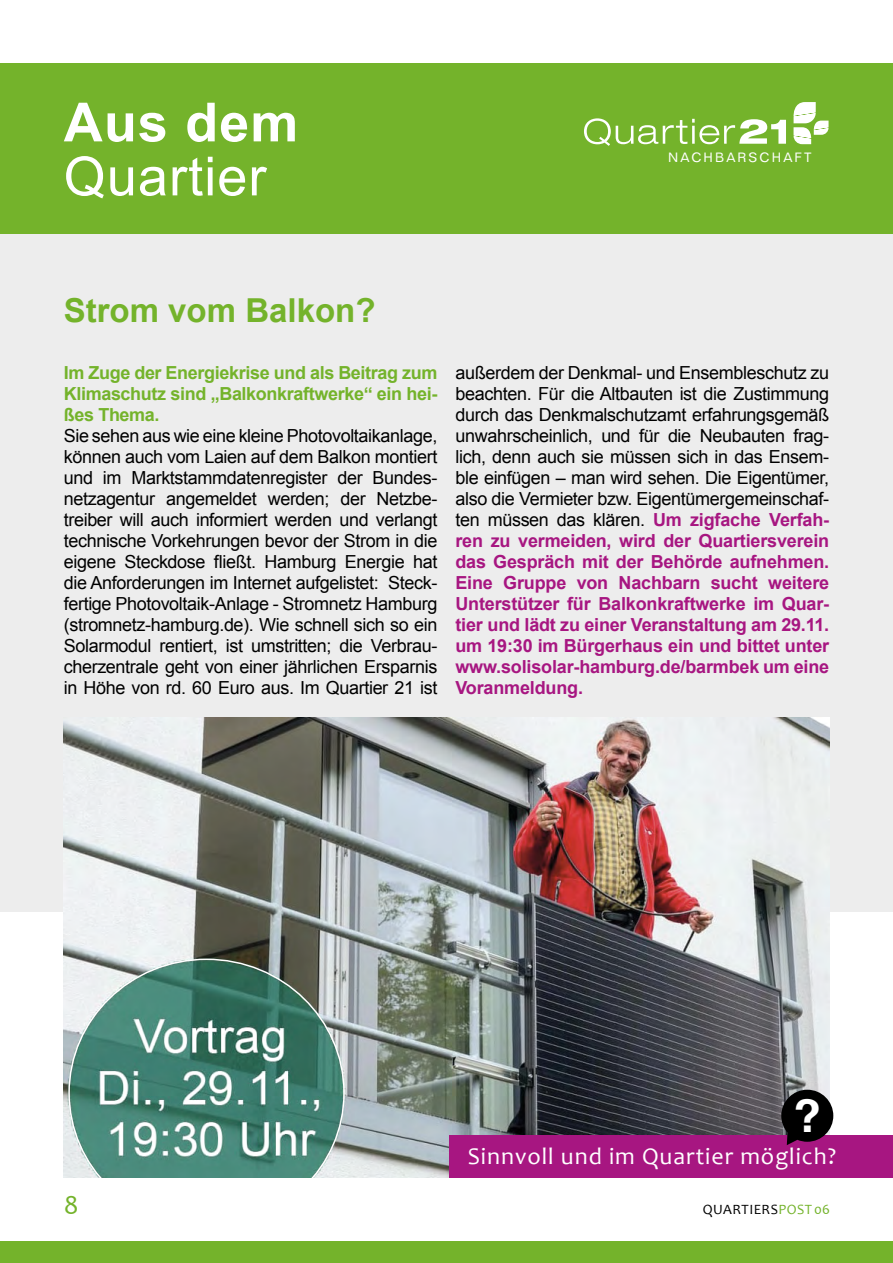
<style>
.page{position:relative;width:893px;height:1263px;background:#fff}
.page>*{position:absolute;margin:0;border:0;box-sizing:border-box;transform-origin:0 0}
.t1{font:54px "Arial";letter-spacing:.02em;color:#fff}
.t2{font:700 54px "Arial";letter-spacing:.02em;color:#fff}
.t3{font:700 46.05px "Helvetica";color:#fff}
.t4{font:700 33px "Arial";color:#74b32b}
.t5{font:27px "Candara";color:#74b32b}
.t6{font:24px "Candara";letter-spacing:.04em;color:#fff}
.t7{font:18px/21px "Arial";letter-spacing:-.02em;color:#000;text-align:justify}
.t8{font:700 18px/21px "Arial";letter-spacing:-.02em;color:#74b32b;text-align:justify}
.t9{font:14.25px "Candara";letter-spacing:.03em;color:#000}
.t10{font:13.2px "Folio BT";letter-spacing:.16em;color:#fff}
.s1{font-weight:700;color:#a71681}
.s2{color:#74b32b}
</style>
<div class="page">
<div style="left:0;top:225px;width:893px;height:687px;background:#ededed"></div>
<div style="left:0;top:64px;width:893px;height:170px;background:#74b32b"></div>
<svg style="left:793px;top:102px;width:35px;height:42px"></svg>
<svg style="left:584px;top:118px;width:202px;height:28px"></svg>
<hr style="left:892px;top:251px;width:1px;height:425px;background:#f6f6f6">
<img style="left:64px;top:717px;width:765px;height:461px">
<div style="left:450px;top:1135px;width:443px;height:43px;background:#a71681"></div>
<svg style="left:781px;top:1090px;width:52px;height:55px;background:#291925"></svg>
<div style="left:0;top:1242px;width:893px;height:21px;background:#74b32b"></div>
<p class="t2" style="left:64px;top:87px;width:236px">Aus dem</p>
<p class="t1" style="left:64px;top:141px;width:204px">Quartier</p>
<p class="t10" style="left:668px;top:149px;width:145px">NACHBARSCHAFT</p>
<p class="t4" style="left:64px;top:288px;width:313px">Strom vom Balkon?</p>
<p class="t8" style="left:64px;top:363px;width:375px">Im Zuge der Energiekrise und als Beitrag zum Klimaschutz sind „Balkonkraftwerke“ ein hei&shy;ßes Thema.</p>
<p class="t7" style="left:64px;top:425px;width:375px">Sie sehen aus wie eine kleine Photovoltaikanlage, können auch vom Laien auf dem Balkon montiert und im Marktstammdatenregister der Bundes&shy;netzagentur angemeldet werden; der Netzbe&shy;treiber will auch informiert werden und verlangt technische Vorkehrungen bevor der Strom in die eigene Steckdose fließt. Hamburg Energie hat die Anforderungen im Internet aufgelistet: Steck&shy;fertige Photovoltaik-Anlage - Stromnetz Hamburg (stromnetz-hamburg.de). Wie schnell sich so ein Solarmodul rentiert, ist umstritten; die Verbrau&shy;cherzentrale geht von einer jährlichen Ersparnis in Höhe von rd. 60 Euro aus. Im Quartier 21 ist</p>
<p class="t7" style="left:455px;top:362px;width:375px">außerdem der Denkmal- und Ensembleschutz zu beachten. Für die Altbauten ist die Zustimmung durch das Denkmalschutzamt erfahrungsgemäß unwahrscheinlich, und für die Neubauten frag&shy;lich, denn auch sie müssen sich in das Ensem&shy;ble einfügen – man wird sehen. Die Eigentümer, also die Vermieter bzw. Eigentümergemeinschaf&shy;ten müssen das klären. <span class="s1">Um zigfache Verfah&shy;ren zu vermeiden, wird der Quartiersverein das Gespräch mit der Behörde aufnehmen.<br>Eine Gruppe von Nachbarn sucht weitere Unterstützer für Balkonkraftwerke im Quar&shy;tier und lädt zu einer Veranstaltung am 29.11. um 19:30 im Bürgerhaus ein und bittet unter www.solisolar-hamburg.de/barmbek um eine Voranmeldung.</span></p>
<p class="t3" style="left:793px;top:1079px;width:30px">?</p>
<p class="t6" style="left:468px;top:1141px;width:370px">Sinnvoll und im Quartier möglich?</p>
<h3 class="t5" style="left:64px;top:1188px;width:16px">8</h3>
<p class="t9" style="left:703px;top:1200px;width:128px">QUARTIERS<span class="s2">POST 06</span></p>
</div>
